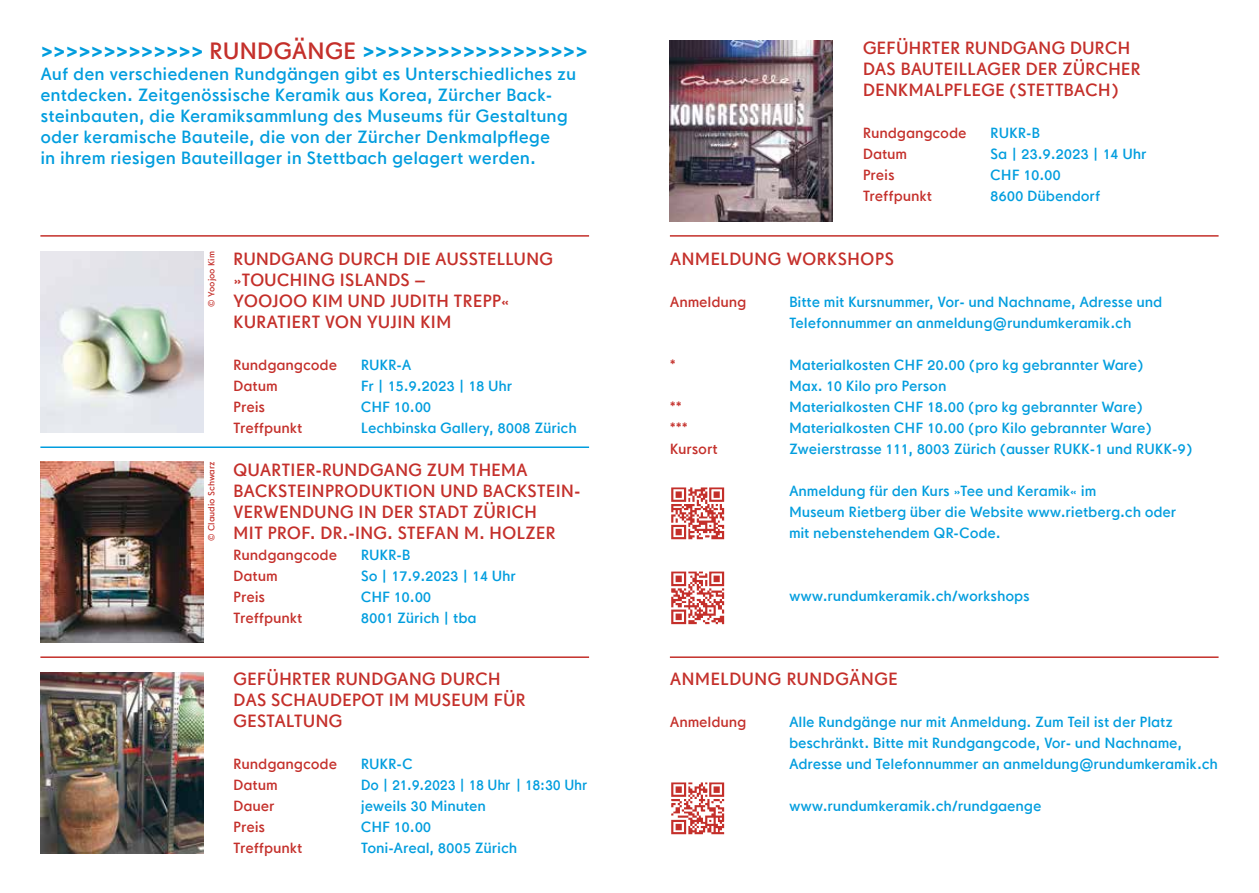
<style>
.page{position:relative;width:1259px;height:893px;background:#fff}
.page>*{position:absolute;margin:0;border:0;box-sizing:border-box;transform-origin:0 0}
.t1{font:24px "Drescher Grotesk BT Small Sizes";letter-spacing:-.01em;color:#009dde}
.t2{font:18px/21px "Drescher Grotesk BT Small Sizes";letter-spacing:-.01em;color:#c42f2a}
.t3{font:18px/21px "Drescher Grotesk BT Small Sizes";color:#009dde}
.t4{font:15px/21px "Drescher Grotesk BT Small Sizes";letter-spacing:-.01em;color:#009dde}
.t5{font:15px "Drescher Grotesk BT Small Sizes";letter-spacing:-.01em;color:#c42f2a}
.t6{font:15px "Drescher Grotesk BT Small Sizes";letter-spacing:-.01em;color:#009dde;scale:.95 1}
.t7{font:9px "Drescher Grotesk BT Small Sizes";color:#c42f2a}
.s1{color:#c42f2a}
</style>
<div class="page">
<hr style="left:40px;top:235px;width:549px;height:2px;background:#c42f2a">
<hr style="left:40px;top:446px;width:549px;height:2px;background:#009dde">
<hr style="left:40px;top:656px;width:549px;height:2px;background:#c42f2a">
<hr style="left:670px;top:656px;width:548px;height:2px;background:#c42f2a">
<img style="left:40px;top:461px;width:163px;height:181px">
<img style="left:40px;top:672px;width:163px;height:181px">
<img style="left:40px;top:251px;width:163px;height:181px">
<img style="left:670px;top:40px;width:163px;height:181px">
<hr style="left:670px;top:235px;width:548px;height:2px;background:#c42f2a">
<img style="left:671px;top:487px;width:54px;height:53px">
<img style="left:671px;top:571px;width:54px;height:54px">
<img style="left:671px;top:782px;width:54px;height:53px">
<h1 class="t1" style="left:40px;top:36px;width:549px">&gt;&gt;&gt;&gt;&gt;&gt;&gt;&gt;&gt;&gt;&gt;&gt;&gt; <span class="s1">RUNDGÄNGE</span> &gt;&gt;&gt;&gt;&gt;&gt;&gt;&gt;&gt;&gt;&gt;&gt;&gt;&gt;&gt;&gt;&gt;&gt;</h1>
<p class="t3" style="left:40px;top:63px;width:537px">Auf den verschiedenen Rundgängen gibt es Unterschiedliches zu entdecken. Zeitgenössische Keramik aus Korea, Zürcher Back&shy;steinbauten, die Keramiksammlung des Museums für Gestaltung oder keramische Bauteile, die von der Zürcher Denkmalpflege<br>in ihrem riesigen Bauteillager in Stettbach gelagert werden.</p>
<p class="t7" style="left:206px;top:307px;width:57px;rotate:-90deg">© Yoojoo Kim</p>
<p class="t7" style="left:206px;top:541px;width:81px;rotate:-90deg">© Claudio Schwarz</p>
<p class="t2" style="left:233px;top:248px;width:321px">RUNDGANG DURCH DIE AUSSTELLUNG »TOUCHING ISLANDS –<br>YOOJOO KIM UND JUDITH TREPP«<br>KURATIERT VON YUJIN KIM</p>
<p class="t5" style="left:233px;top:356px;width:105px">Rundgangcode</p>
<p class="t4" style="left:361px;top:354px;width:52px">RUKR-A</p>
<p class="t5" style="left:233px;top:377px;width:46px">Datum</p>
<p class="t4" style="left:361px;top:375px;width:153px">Fr | 15.9.2023 | 18 Uhr</p>
<p class="t5" style="left:233px;top:398px;width:33px">Preis</p>
<p class="t4" style="left:361px;top:396px;width:72px">CHF 10.00</p>
<p class="t5" style="left:233px;top:419px;width:71px">Treffpunkt</p>
<p class="t4" style="left:361px;top:417px;width:217px">Lechbinska Gallery, 8008 Zürich</p>
<p class="t2" style="left:233px;top:460px;width:347px">QUARTIER-RUNDGANG ZUM THEMA BACKSTEINPRODUKTION UND BACKSTEIN-VERWENDUNG IN DER STADT ZÜRICH<br>MIT PROF. DR.-ING. STEFAN M. HOLZER</p>
<p class="t5" style="left:233px;top:546px;width:105px">Rundgangcode</p>
<p class="t4" style="left:361px;top:545px;width:51px">RUKR-B</p>
<p class="t5" style="left:233px;top:567px;width:46px">Datum</p>
<p class="t4" style="left:361px;top:566px;width:157px">So | 17.9.2023 | 14 Uhr</p>
<p class="t5" style="left:233px;top:588px;width:33px">Preis</p>
<p class="t4" style="left:361px;top:587px;width:72px">CHF 10.00</p>
<p class="t5" style="left:233px;top:609px;width:71px">Treffpunkt</p>
<p class="t4" style="left:361px;top:608px;width:117px">8001 Zürich | tba</p>
<p class="t2" style="left:233px;top:668px;width:294px">GEFÜHRTER RUNDGANG DURCH<br>DAS SCHAUDEPOT IM MUSEUM FÜR<br>GESTALTUNG</p>
<p class="t5" style="left:233px;top:755px;width:105px">Rundgangcode</p>
<p class="t4" style="left:361px;top:753px;width:54px">RUKR-C</p>
<p class="t5" style="left:233px;top:776px;width:46px">Datum</p>
<p class="t6" style="left:361px;top:776px;width:240px">Do | 21.9.2023 | 18 Uhr | 18:30 Uhr</p>
<p class="t5" style="left:233px;top:797px;width:43px">Dauer</p>
<p class="t4" style="left:361px;top:795px;width:127px">jeweils 30 Minuten</p>
<p class="t5" style="left:233px;top:818px;width:33px">Preis</p>
<p class="t4" style="left:361px;top:816px;width:72px">CHF 10.00</p>
<p class="t5" style="left:233px;top:839px;width:71px">Treffpunkt</p>
<p class="t4" style="left:361px;top:837px;width:158px">Toni-Areal, 8005 Zürich</p>
<p class="t2" style="left:862px;top:37px;width:280px">GEFÜHRTER RUNDGANG DURCH<br>DAS BAUTEILLAGER DER ZÜRCHER<br>DENKMALPFLEGE (STETTBACH)</p>
<p class="t5" style="left:862px;top:124px;width:105px">Rundgangcode</p>
<p class="t4" style="left:990px;top:122px;width:51px">RUKR-B</p>
<p class="t5" style="left:862px;top:145px;width:46px">Datum</p>
<p class="t4" style="left:990px;top:143px;width:158px">Sa | 23.9.2023 | 14 Uhr</p>
<p class="t5" style="left:862px;top:166px;width:33px">Preis</p>
<p class="t4" style="left:990px;top:164px;width:72px">CHF 10.00</p>
<p class="t5" style="left:862px;top:187px;width:71px">Treffpunkt</p>
<p class="t4" style="left:990px;top:185px;width:112px">8600 Dübendorf</p>
<p class="t2" style="left:670px;top:248px;width:226px">ANMELDUNG WORKSHOPS</p>
<p class="t5" style="left:670px;top:293px;width:78px">Anmeldung</p>
<p class="t4" style="left:789px;top:291px;width:375px">Bitte mit Kursnummer, Vor- und Nachname, Adresse und<br>Telefonnummer an anmeldung@rundumkeramik.ch</p>
<p class="t5" style="left:670px;top:356px;width:8px">*</p>
<p class="t4" style="left:789px;top:354px;width:356px">Materialkosten CHF 20.00 (pro kg gebrannter Ware)<br>Max. 10 Kilo pro Person</p>
<p class="t5" style="left:670px;top:398px;width:13px">**</p>
<p class="t4" style="left:789px;top:396px;width:355px">Materialkosten CHF 18.00 (pro kg gebrannter Ware)</p>
<p class="t5" style="left:670px;top:419px;width:19px">***</p>
<p class="t4" style="left:789px;top:417px;width:364px">Materialkosten CHF 10.00 (pro Kilo gebrannter Ware)</p>
<p class="t5" style="left:670px;top:440px;width:49px">Kursort</p>
<p class="t4" style="left:789px;top:438px;width:405px">Zweierstrasse 111, 8003 Zürich (ausser RUKK-1 und RUKK-9)</p>
<p class="t4" style="left:789px;top:480px;width:389px">Anmeldung für den Kurs »Tee und Keramik« im<br>Museum Rietberg über die Website www.rietberg.ch oder mit nebenstehendem QR-Code.</p>
<p class="t4" style="left:789px;top:585px;width:242px">www.rundumkeramik.ch/workshops</p>
<p class="t2" style="left:670px;top:668px;width:230px">ANMELDUNG RUNDGÄNGE</p>
<p class="t5" style="left:670px;top:713px;width:78px">Anmeldung</p>
<p class="t4" style="left:789px;top:711px;width:430px">Alle Rundgänge nur mit Anmeldung. Zum Teil ist der Platz beschränkt. Bitte mit Rundgangcode, Vor- und Nachname,<br>Adresse und Telefonnummer an anmeldung@rundumkeramik.ch</p>
<p class="t4" style="left:789px;top:795px;width:254px">www.rundumkeramik.ch/rundgaenge</p>
</div>
